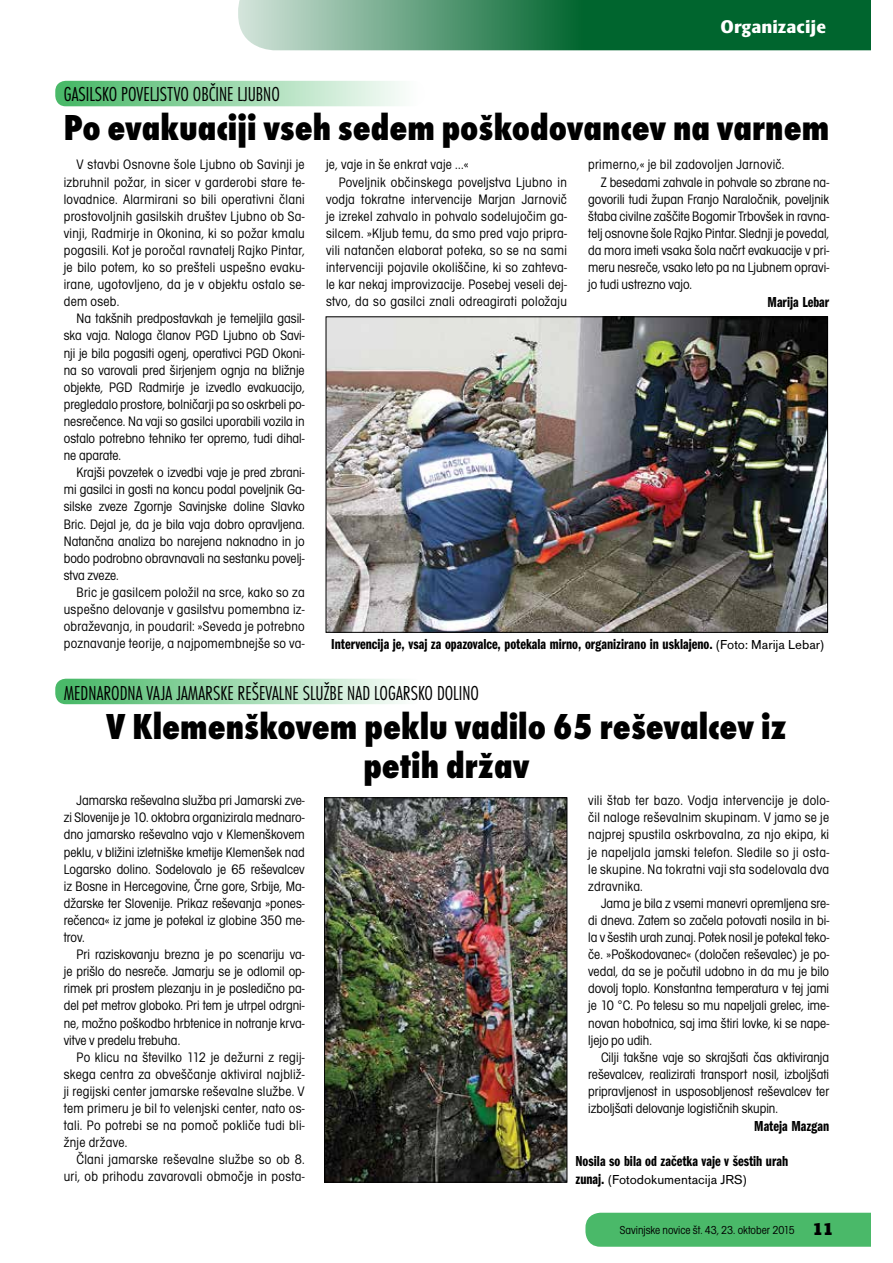
<style>
.page{position:relative;width:893px;height:1263px;background:#fff}
.page>*{position:absolute;margin:0;border:0;box-sizing:border-box;transform-origin:0 0}
.t1{font:37.5px/39px "Futura TEE Extr Bold Cond";color:#000;text-align:center}
.t2{font:21px "Futura TEE Ligh Cond";color:#000}
.t3{font:18px "Skoda Sans Black CE";color:#fff}
.t4{font:900 18px "Skoda Sans";color:#000}
.t5{font:15px "Franklin Got Itc TEE Demi Comp";color:#000}
.t6{font:condensed 14.25px/17.1px "Avant Gar Got Itc TEE";letter-spacing:.01em;color:#000;text-align:justify}
.t7{font:13.5px "Accius TEE";color:#000}
.t8{font:condensed 12px "Avant Gar Got Itc TEE";color:#000}
.s1{font-family:"Accius TEE";font-size:13.5px}
.s2{font-family:"Franklin Got Itc TEE Demi Comp";font-size:15px}
</style>
<div class="page">
<svg style="left:238px;top:0;width:633px;height:50px;background:#3a885d"></svg>
<div style="left:585px;top:1213px;width:286px;height:34px;background:#4ab969"></div>
<div style="left:55px;top:81px;width:370px;height:25px;background:linear-gradient(to right,#43b663,#fff);border-radius:10px"></div>
<div style="left:55px;top:679px;width:370px;height:25px;background:linear-gradient(to right,#43b663,#fff);border-radius:10px"></div>
<img style="left:328px;top:319px;width:498px;height:311px">
<div style="left:326px;top:317px;width:502px;height:315px;border:1px solid #000"></div>
<img style="left:326px;top:799px;width:239px;height:381px">
<div style="left:324px;top:797px;width:243px;height:385px;border:1px solid #000"></div>
<p class="t3" style="left:720px;top:16px;width:107px">Organizacije</p>
<h2 class="t2" style="left:64px;top:82px;width:218px">GASILSKO POVELJSTVO OBČINE LJUBNO</h2>
<h1 class="t1" style="left:64px;top:108px;width:767px">Po evakuaciji vseh sedem poškodovancev na varnem</h1>
<p class="t6" style="left:64px;top:156px;width:242px;text-indent:13px">V stavbi Osnovne šole Ljubno ob Savinji je izbruhnil požar, in sicer v garderobi stare te&shy;lovadnice. Alarmirani so bili operativni člani prostovoljnih gasilskih društev Ljubno ob Sa&shy;vinji, Radmirje in Okonina, ki so požar kmalu pogasili. Kot je poročal ravnatelj Rajko Pintar, je bilo potem, ko so prešteli uspešno evaku&shy;irane, ugotovljeno, da je v objektu ostalo se&shy;dem oseb.</p>
<p class="t6" style="left:64px;top:310px;width:242px;text-indent:13px">Na takšnih predpostavkah je temeljila gasil&shy;ska vaja. Naloga članov PGD Ljubno ob Savi&shy;nji je bila pogasiti ogenj, operativci PGD Okoni&shy;na so varovali pred širjenjem ognja na bližnje objekte, PGD Radmirje je izvedlo evakuacijo, pregledalo prostore, bolničarji pa so oskrbeli po&shy;nesrečence. Na vaji so gasilci uporabili vozila in ostalo potrebno tehniko ter opremo, tudi dihal&shy;ne aparate.</p>
<p class="t6" style="left:64px;top:464px;width:242px;text-indent:13px">Krajši povzetek o izvedbi vaje je pred zbrani&shy;mi gasilci in gosti na koncu podal poveljnik Ga&shy;silske zveze Zgornje Savinjske doline Slavko Bric. Dejal je, da je bila vaja dobro opravljena.<br>Natančna analiza bo narejena naknadno in jo bodo podrobno obravnavali na sestanku povelj&shy;stva zveze.</p>
<p class="t6" style="left:64px;top:584px;width:242px;text-indent:13px">Bric je gasilcem položil na srce, kako so za uspešno delovanje v gasilstvu pomembna iz&shy;obraževanja, in poudaril: »Seveda je potrebno poznavanje teorije, a najpomembnejše so va-</p>
<p class="t6" style="left:326px;top:156px;width:144px">je, vaje in še enkrat vaje ...«</p>
<p class="t6" style="left:339px;top:173px;width:230px">Poveljnik občinskega poveljstva Ljubno in</p>
<p class="t6" style="left:326px;top:191px;width:242px">vodja tokratne intervencije Marjan Jarnovič</p>
<p class="t6" style="left:326px;top:208px;width:242px">je izrekel zahvalo in pohvalo sodelujočim ga-</p>
<p class="t6" style="left:326px;top:225px;width:242px">silcem. »Kljub temu, da smo pred vajo pripra-</p>
<p class="t6" style="left:326px;top:242px;width:242px">vili natančen elaborat poteka, so se na sami</p>
<p class="t6" style="left:326px;top:259px;width:242px">intervenciji pojavile okoliščine, ki so zahteva-</p>
<p class="t6" style="left:326px;top:276px;width:242px">le kar nekaj improvizacije. Posebej veseli dej-</p>
<p class="t6" style="left:326px;top:293px;width:242px">stvo, da so gasilci znali odreagirati položaju</p>
<p class="t6" style="left:588px;top:156px;width:198px">primerno,« je bil zadovoljen Jarnovič.</p>
<p class="t6" style="left:601px;top:173px;width:230px">Z besedami zahvale in pohvale so zbrane na-</p>
<p class="t6" style="left:588px;top:191px;width:242px">govorili tudi župan Franjo Naraločnik, poveljnik</p>
<p class="t6" style="left:588px;top:208px;width:242px">štaba civilne zaščite Bogomir Trbovšek in ravna-</p>
<p class="t6" style="left:588px;top:225px;width:242px">telj osnovne šole Rajko Pintar. Slednji je povedal,</p>
<p class="t6" style="left:588px;top:242px;width:242px">da mora imeti vsaka šola načrt evakuacije v pri-</p>
<p class="t6" style="left:588px;top:259px;width:242px">meru nesreče, vsako leto pa na Ljubnem opravi-</p>
<p class="t6" style="left:588px;top:276px;width:105px">jo tudi ustrezno vajo.</p>
<p class="t5" style="left:767px;top:294px;width:63px">Marija Lebar</p>
<p class="t5" style="left:331px;top:636px;width:494px">Intervencija je, vsaj za opazovalce, potekala mirno, organizirano in usklajeno. <span class="s1">(Foto: Marija Lebar)</span></p>
<h2 class="t2" style="left:64px;top:681px;width:417px">MEDNARODNA VAJA JAMARSKE REŠEVALNE SLUŽBE NAD LOGARSKO DOLINO</h2>
<h1 class="t1" style="left:106px;top:708px;width:682px">V Klemenškovem peklu vadilo 65 reševalcev iz petih držav</h1>
<p class="t6" style="left:64px;top:792px;width:242px;text-indent:13px">Jamarska reševalna služba pri Jamarski zve&shy;zi Slovenije je 10. oktobra organizirala mednaro&shy;dno jamarsko reševalno vajo v Klemenškovem peklu, v bližini izletniške kmetije Klemenšek nad Logarsko dolino. Sodelovalo je 65 reševalcev iz Bosne in Hercegovine, Črne gore, Srbije, Ma&shy;džarske ter Slovenije. Prikaz reševanja »pones&shy;rečenca« iz jame je potekal iz globine 350 me&shy;trov.</p>
<p class="t6" style="left:64px;top:946px;width:242px;text-indent:13px">Pri raziskovanju brezna je po scenariju va&shy;je prišlo do nesreče. Jamarju se je odlomil op&shy;rimek pri prostem plezanju in je posledično pa&shy;del pet metrov globoko. Pri tem je utrpel odrgni&shy;ne, možno poškodbo hrbtenice in notranje krva&shy;vitve v predelu trebuha.</p>
<p class="t6" style="left:64px;top:1049px;width:242px;text-indent:13px">Po klicu na številko 112 je dežurni z regij&shy;skega centra za obveščanje aktiviral najbliž&shy;ji regijski center jamarske reševalne službe. V tem primeru je bil to velenjski center, nato os&shy;tali. Po potrebi se na pomoč pokliče tudi bli&shy;žnje države.</p>
<p class="t6" style="left:64px;top:1151px;width:242px;text-align:right">Člani jamarske reševalne službe so ob 8. uri, ob prihodu zavarovali območje in posta-</p>
<p class="t6" style="left:588px;top:792px;width:242px">vili štab ter bazo. Vodja intervencije je dolo&shy;čil naloge reševalnim skupinam. V jamo se je najprej spustila oskrbovalna, za njo ekipa, ki je napeljala jamski telefon. Sledile so ji osta&shy;le skupine. Na tokratni vaji sta sodelovala dva zdravnika.</p>
<p class="t6" style="left:588px;top:895px;width:242px;text-indent:13px">Jama je bila z vsemi manevri opremljena sre&shy;di dneva. Zatem so začela potovati nosila in bi&shy;la v šestih urah zunaj. Potek nosil je potekal teko&shy;če. »Poškodovanec« (določen reševalec) je po&shy;vedal, da se je počutil udobno in da mu je bilo dovolj toplo. Konstantna temperatura v tej jami je 10 °C. Po telesu so mu napeljali grelec, ime&shy;novan hobotnica, saj ima štiri lovke, ki se nape&shy;ljejo po udih.</p>
<p class="t6" style="left:588px;top:1049px;width:242px;text-indent:13px">Cilji takšne vaje so skrajšati čas aktiviranja reševalcev, realizirati transport nosil, izboljšati pripravljenost in usposobljenost reševalcev ter izboljšati delovanje logističnih skupin.</p>
<p class="t5" style="left:754px;top:1117px;width:76px">Mateja Mazgan</p>
<p class="t5" style="left:575px;top:1152px;width:214px">Nosila so bila od začetka vaje v šestih urah</p>
<p class="t7" style="left:575px;top:1172px;width:173px"><span class="s2">zunaj.</span> (Fotodokumentacija JRS)</p>
<p class="t8" style="left:620px;top:1224px;width:176px">Savinjske novice št. 43, 23. oktober 2015</p>
<p class="t4" style="left:813px;top:1218px;width:22px">11</p>
</div>
